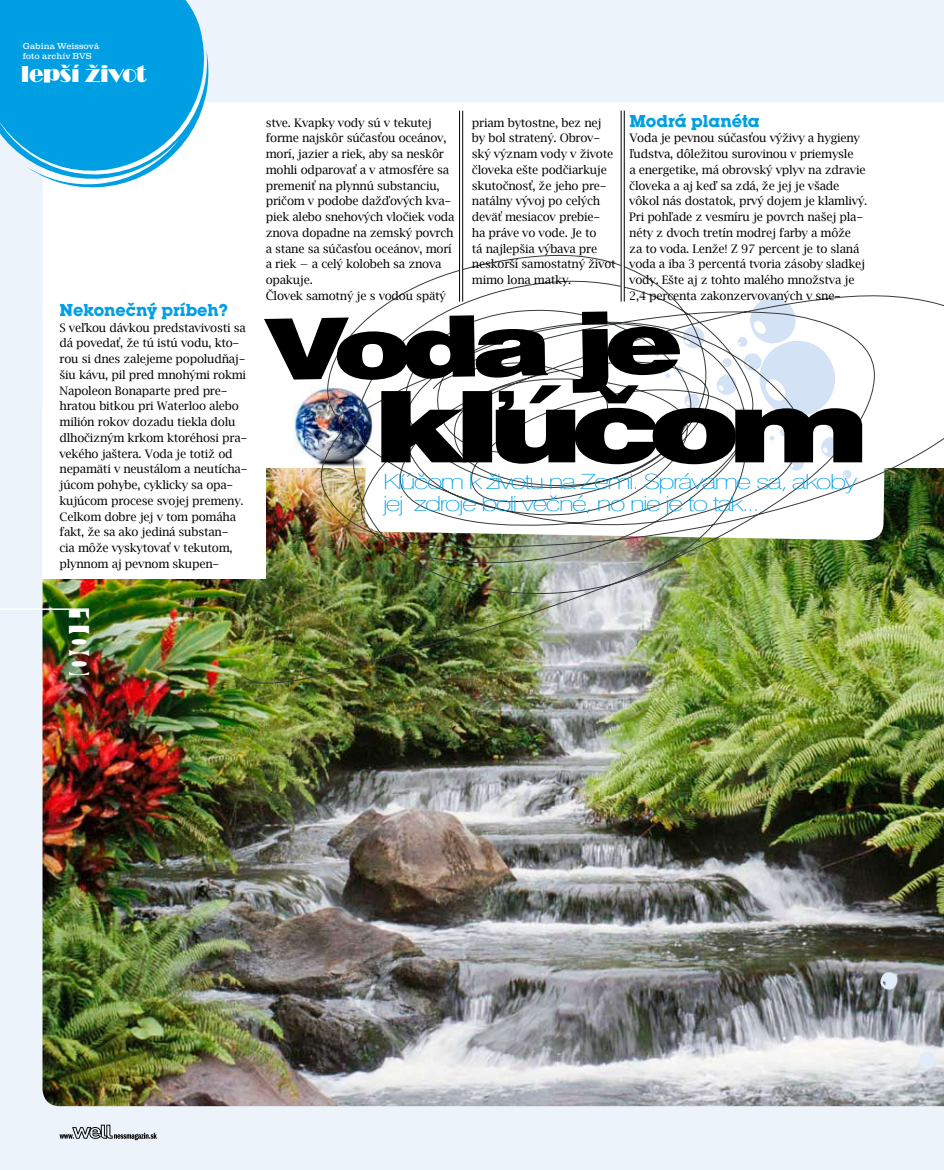
<style>
.page{position:relative;width:944px;height:1170px;background:#fff}
.page>*{position:absolute;margin:0;border:0;box-sizing:border-box;transform-origin:0 0}
.t1{font:99px "Swiss 721 AT Black";letter-spacing:-.09em;color:#000;scale:1.4 1}
.t2{font:84.9px "Swiss 721 AT Black";color:#000;scale:1.4 1}
.t3{font:24px "Broadway DOT";letter-spacing:-.02em;color:#fff}
.t4{font:21px/22.5px "Swiss 721 AT Thin";letter-spacing:-.075em;color:#009fe3;scale:1.4 1}
.t5{font:19.95px "AI Fragment";color:#fff}
.t6{font:700 18px "Lubalin Graph Itc TOT";color:#009fe3}
.t7{font:11.7px/15.8px "Lucida Bright";letter-spacing:-.02em;color:#000}
.t8{font:300 9px/10.5px "Clarendon TOT";color:#fff}
</style>
<div class="page">
<img style="left:0;top:0;width:944px;height:1169px">
<svg style="left:0;top:0;width:209px;height:196px;background:#34b2e8"></svg>
<div style="left:42px;top:408px;width:224px;height:170px;background:#fff"></div>
<img style="left:879px;top:874px;width:65px;height:295px">
<img style="left:244px;top:254px;width:700px;height:429px">
<hr style="left:0;top:608px;width:89px;height:2px;background:#fff">
<svg style="left:60px;top:1124px;width:97px;height:16px;background:#b5b9bf"></svg>
<svg style="left:622px;top:111px;width:2px;height:190px"></svg>
<hr style="left:624px;top:111px;width:1px;height:190px;background:#000">
<hr style="left:621px;top:111px;width:1px;height:190px;background:#000">
<hr style="left:459px;top:111px;width:4px;height:190px;background:#f8f8f8">
<hr style="left:462px;top:111px;width:1px;height:190px;background:#000">
<hr style="left:459px;top:111px;width:1px;height:190px;background:#000">
<p class="t8" style="left:23px;top:40px;width:78px">Gabina Weissová foto archív BVS</p>
<h3 class="t3" style="left:21px;top:60px;width:127px">lepší život</h3>
<h3 class="t6" style="left:60px;top:299px;width:170px">Nekonečný príbeh?</h3>
<p class="t7" style="left:60px;top:319px;width:190px">S veľkou dávkou predstavivosti sa dá povedať, že tú istú vodu, kto&shy;rou si dnes zalejeme popoludňaj&shy;šiu kávu, pil pred mnohými rokmi<br>Napoleon Bonaparte pred pre&shy;hratou bitkou pri Waterloo alebo milión rokov dozadu tiekla dolu dlhočizným krkom ktoréhosi pra&shy;vekého jaštera. Voda je totiž od nepamäti v neustálom a neutícha&shy;júcom pohybe, cyklicky sa opa&shy;kujúcom procese svojej premeny.<br>Celkom dobre jej v tom pomáha fakt, že sa ako jediná substan-<br>cia môže vyskytovať v tekutom, plynnom aj pevnom skupen-</p>
<h3 class="t5" style="left:88px;top:610px;width:66px;rotate:90deg">100</h3>
<h3 class="t6" style="left:629px;top:110px;width:132px">Modrá planéta</h3>
<p class="t7" style="left:629px;top:130px;width:240px">Voda je pevnou súčasťou výživy a hygieny ľudstva, dôležitou surovinou v priemysle<br>a energetike, má obrovský vplyv na zdravie človeka a aj keď sa zdá, že jej je všade vôkol nás dostatok, prvý dojem je klamlivý.<br>Pri pohľade z vesmíru je povrch našej pla&shy;néty z dvoch tretín modrej farby a môže<br>za to voda. Lenže! Z 97 percent je to slaná voda a iba 3 percentá tvoria zásoby sladkej vody. Ešte aj z tohto malého množstva je 2,4 percenta zakonzervovaných v sne-</p>
<p class="t7" style="left:266px;top:115px;width:190px">stve. Kvapky vody sú v tekutej forme najskôr súčasťou oceánov, morí, jazier a riek, aby sa neskôr mohli odparovať a v atmosfére sa premeniť na plynnú substanciu, pričom v podobe dažďových kva&shy;piek alebo snehových vločiek voda znova dopadne na zemský povrch a stane sa súčasťou oceánov, morí a riek − a celý kolobeh sa znova opakuje.<br>Človek samotný je s vodou spätý</p>
<p class="t7" style="left:472px;top:115px;width:145px">priam bytostne, bez nej by bol stratený. Obrov&shy;ský význam vody v živote človeka ešte podčiarkuje skutočnosť, že jeho pre&shy;natálny vývoj po celých deväť mesiacov prebie&shy;ha práve vo vode. Je to<br>tá najlepšia výbava pre neskorší samostatný život mimo lona matky.</p>
<h2 class="t2" style="left:263px;top:299px;width:301px;rotate:-1deg">Voda je</h2>
<h1 class="t1" style="left:373px;top:368px;width:356px">kľúčom</h1>
<h3 class="t4" style="left:383px;top:470px;width:340px">Kľúčom k životu na Zemi. Správame sa, akoby jej zdroje boli večné, no nie je to tak...</h3>
</div>
